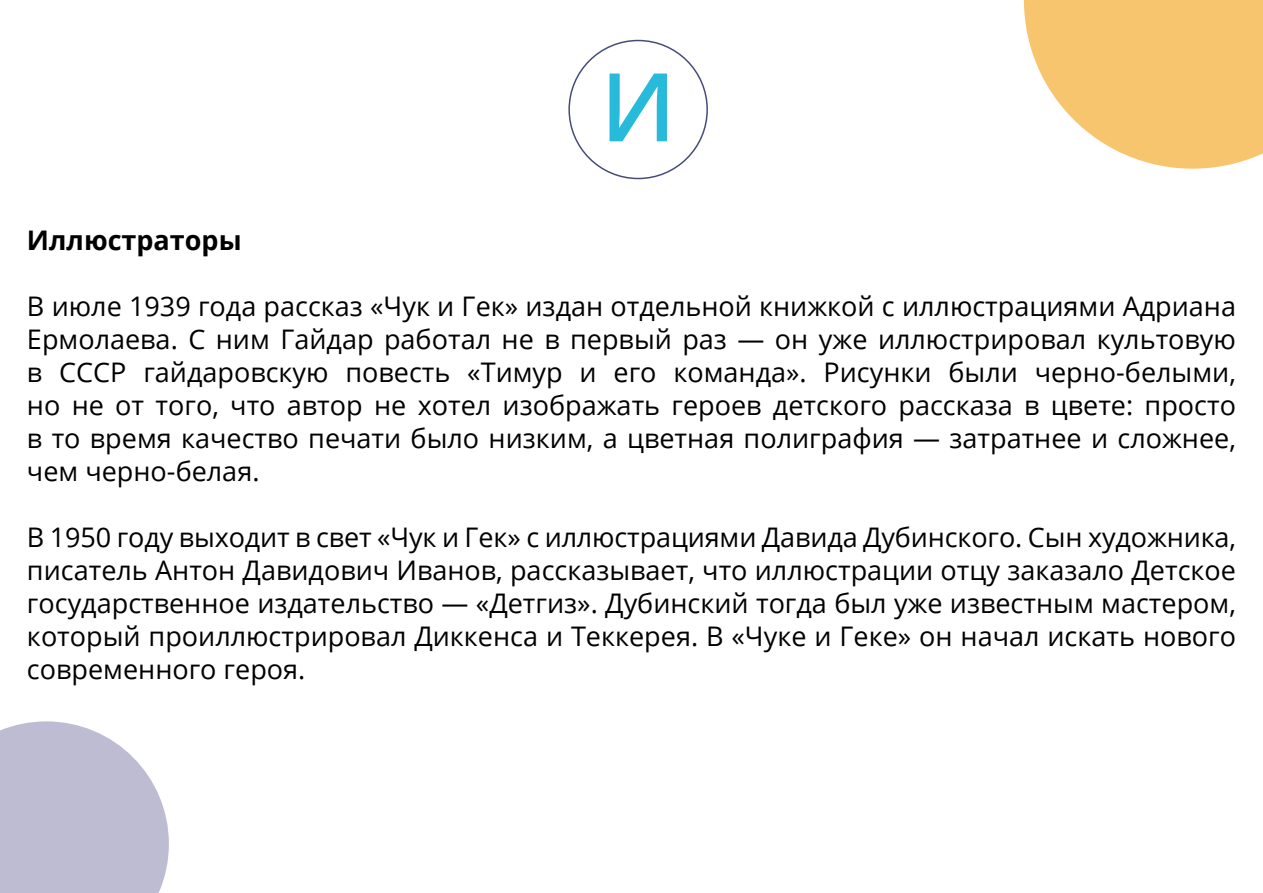
<style>
.page{position:relative;width:1263px;height:893px;background:#fff}
.page>*{position:absolute;margin:0;border:0;box-sizing:border-box;transform-origin:0 0}
.t1{font:600 94.95px "Open Sans";color:#28badb}
.t2{font:27px/33px "Open Sans";color:#000;text-align:justify}
.t3{font:700 27px "Open Sans";color:#000}
</style>
<div class="page">
<svg style="left:0;top:721px;width:169px;height:172px;background:#c5c4d7"></svg>
<svg style="left:1024px;top:0;width:239px;height:169px"></svg>
<h1 class="t1" style="left:601px;top:42px;width:77px">И</h1>
<p class="t3" style="left:27px;top:221px;width:216px">Иллюстраторы</p>
<p class="t2" style="left:27px;top:289px;width:1210px">В июле 1939 года рассказ «Чук и Гек» издан отдельной книжкой с иллюстрациями Адриана Ермолаева. С ним Гайдар работал не в первый раз — он уже иллюстрировал культовую в СССР гайдаровскую повесть «Тимур и его команда». Рисунки были черно-белыми, но не от того, что автор не хотел изображать героев детского рассказа в цвете: просто в то время качество печати было низким, а цветная полиграфия — затратнее и сложнее, чем черно-белая.</p>
<p class="t2" style="left:27px;top:520px;width:1210px">В 1950 году выходит в свет «Чук и Гек» с иллюстрациями Давида Дубинского. Сын художника, писатель Антон Давидович Иванов, рассказывает, что иллюстрации отцу заказало Детское государственное издательство — «Детгиз». Дубинский тогда был уже известным мастером, который проиллюстрировал Диккенса и Теккерея. В «Чуке и Геке» он начал искать нового современного героя.</p>
</div>
